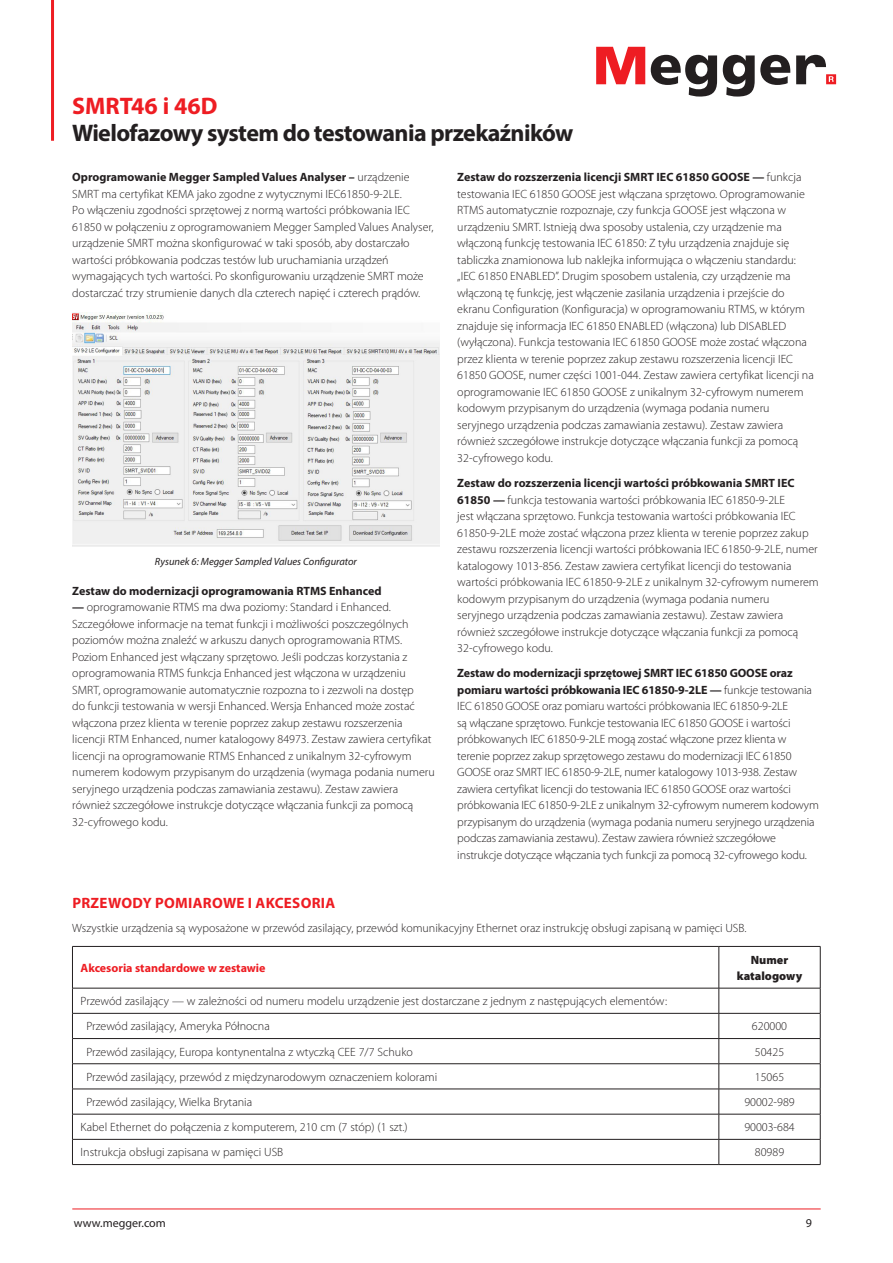
<style>
.page{position:relative;width:893px;height:1263px;background:#fff}
.page>*{position:absolute;margin:0;border:0;box-sizing:border-box;transform-origin:0 0}
.t1{font:700 24px "Myriad Pro";letter-spacing:-.025em;color:#231f20}
.t2{font:700 24px "Myriad Pro";color:#ee1d23}
.Body_Header{font:700 15px "Myriad Pro";letter-spacing:.02em;color:#ee1d23}
.Body_Content{font:300 12px/16.5px "Myriad Pro";color:#231f20}
.Accesories_Table_Body{font:300 12px "Myriad Pro";color:#231f20}
.Body_Content-2{font:700 12px "Myriad Pro";color:#231f20}
.Red_Subhead{font:700 12px "Myriad Pro";color:#ee1d23}
.t3{font:12px "Myriad Pro";color:#231f20}
.t4{font:900 12px/16.5px "Myriad Pro";color:#231f20;text-align:center}
.t5{font:italic 10.5px "Myriad Pro";color:#231f20}
.s1{font-weight:700}
</style>
<div class="page">
<hr style="left:51px;top:0;width:3px;height:141px;background:#ee1d23">
<svg style="left:596px;top:47px;width:49px;height:37px"></svg>
<svg style="left:651px;top:55px;width:66px;height:42px"></svg>
<svg style="left:723px;top:55px;width:67px;height:42px"></svg>
<svg style="left:796px;top:55px;width:40px;height:29px"></svg>
<hr style="left:72px;top:1209px;width:749px;height:1px;background:#ee1d23">
<img style="left:72px;top:313px;width:367px;height:234px">
<svg style="left:73px;top:947px;width:747px;height:217px"></svg>
<hr style="left:72px;top:946px;width:647px;height:1px;background:#231f20">
<hr style="left:72px;top:947px;width:1px;height:41px;background:#231f20">
<hr style="left:719px;top:946px;width:101px;height:1px;background:#231f20">
<hr style="left:719px;top:947px;width:1px;height:41px;background:#231f20">
<hr style="left:820px;top:947px;width:1px;height:41px;background:#231f20">
<hr style="left:72px;top:988px;width:647px;height:1px;background:#231f20">
<hr style="left:719px;top:988px;width:101px;height:1px;background:#231f20">
<hr style="left:72px;top:1013px;width:647px;height:1px;background:#231f20">
<hr style="left:719px;top:1013px;width:101px;height:1px;background:#231f20">
<hr style="left:72px;top:1038px;width:647px;height:1px;background:#231f20">
<hr style="left:719px;top:1038px;width:101px;height:1px;background:#231f20">
<hr style="left:72px;top:1063px;width:647px;height:1px;background:#231f20">
<hr style="left:719px;top:1063px;width:101px;height:1px;background:#231f20">
<hr style="left:72px;top:1089px;width:647px;height:1px;background:#231f20">
<hr style="left:719px;top:1089px;width:101px;height:1px;background:#231f20">
<hr style="left:72px;top:1114px;width:647px;height:1px;background:#231f20">
<hr style="left:719px;top:1114px;width:101px;height:1px;background:#231f20">
<hr style="left:72px;top:1139px;width:647px;height:1px;background:#231f20">
<svg style="left:72px;top:988px;width:1px;height:176px"></svg>
<hr style="left:719px;top:1139px;width:101px;height:1px;background:#231f20">
<svg style="left:719px;top:988px;width:1px;height:176px"></svg>
<svg style="left:820px;top:988px;width:1px;height:176px"></svg>
<hr style="left:72px;top:1164px;width:647px;height:1px;background:#231f20">
<hr style="left:719px;top:1164px;width:101px;height:1px;background:#231f20">
<h1 class="t2" style="left:72px;top:90px;width:147px">SMRT46 i 46D</h1>
<h1 class="t1" style="left:72px;top:117px;width:503px">Wielofazowy system do testowania przekaźników</h1>
<p class="Body_Content" style="left:72px;top:169px;width:363px"><span class="s1">Oprogramowanie Megger Sampled Values Analyser –</span> urządzenie SMRT ma certyfikat KEMA jako zgodne z wytycznymi IEC61850-9-2LE.<br>Po włączeniu zgodności sprzętowej z normą wartości próbkowania IEC 61850 w połączeniu z oprogramowaniem Megger Sampled Values Analyser, urządzenie SMRT można skonfigurować w taki sposób, aby dostarczało wartości próbkowania podczas testów lub uruchamiania urządzeń wymagających tych wartości. Po skonfigurowaniu urządzenie SMRT może dostarczać trzy strumienie danych dla czterech napięć i czterech prądów.</p>
<p class="t5" style="left:155px;top:555px;width:204px">Rysunek 6: Megger Sampled Values Configurator</p>
<p class="Body_Content-2" style="left:72px;top:583px;width:311px">Zestaw do modernizacji oprogramowania RTMS Enhanced</p>
<p class="Body_Content" style="left:72px;top:599px;width:364px"><span class="s1">—</span> oprogramowanie RTMS ma dwa poziomy: Standard i Enhanced.<br>Szczegółowe informacje na temat funkcji i możliwości poszczególnych poziomów można znaleźć w arkuszu danych oprogramowania RTMS.<br>Poziom Enhanced jest włączany sprzętowo. Jeśli podczas korzystania z oprogramowania RTMS funkcja Enhanced jest włączona w urządzeniu SMRT, oprogramowanie automatycznie rozpozna to i zezwoli na dostęp<br>do funkcji testowania w wersji Enhanced. Wersja Enhanced może zostać włączona przez klienta w terenie poprzez zakup zestawu rozszerzenia licencji RTM Enhanced, numer katalogowy 84973. Zestaw zawiera certyfikat licencji na oprogramowanie RTMS Enhanced z unikalnym 32-cyfrowym numerem kodowym przypisanym do urządzenia (wymaga podania numeru seryjnego urządzenia podczas zamawiania zestawu). Zestaw zawiera również szczegółowe instrukcje dotyczące włączania funkcji za pomocą 32-cyfrowego kodu.</p>
<p class="Body_Content" style="left:457px;top:169px;width:358px"><span class="s1">Zestaw do rozszerzenia licencji SMRT IEC 61850 GOOSE —</span> funkcja testowania IEC 61850 GOOSE jest włączana sprzętowo. Oprogramowanie RTMS automatycznie rozpoznaje, czy funkcja GOOSE jest włączona w urządzeniu SMRT. Istnieją dwa sposoby ustalenia, czy urządzenie ma włączoną funkcję testowania IEC 61850: Z tyłu urządzenia znajduje się tabliczka znamionowa lub naklejka informująca o włączeniu standardu: „IEC 61850 ENABLED”. Drugim sposobem ustalenia, czy urządzenie ma włączoną tę funkcję, jest włączenie zasilania urządzenia i przejście do ekranu Configuration (Konfiguracja) w oprogramowaniu RTMS, w którym znajduje się informacja IEC 61850 ENABLED (włączona) lub DISABLED (wyłączona). Funkcja testowania IEC 61850 GOOSE może zostać włączona przez klienta w terenie poprzez zakup zestawu rozszerzenia licencji IEC 61850 GOOSE, numer części 1001-044. Zestaw zawiera certyfikat licencji na oprogramowanie IEC 61850 GOOSE z unikalnym 32-cyfrowym numerem kodowym przypisanym do urządzenia (wymaga podania numeru seryjnego urządzenia podczas zamawiania zestawu). Zestaw zawiera również szczegółowe instrukcje dotyczące włączania funkcji za pomocą 32-cyfrowego kodu.</p>
<p class="Body_Content" style="left:457px;top:475px;width:363px"><span class="s1">Zestaw do rozszerzenia licencji wartości próbkowania SMRT IEC 61850 —</span> funkcja testowania wartości próbkowania IEC 61850-9-2LE<br>jest włączana sprzętowo. Funkcja testowania wartości próbkowania IEC 61850-9-2LE może zostać włączona przez klienta w terenie poprzez zakup zestawu rozszerzenia licencji wartości próbkowania IEC 61850-9-2LE, numer katalogowy 1013-856. Zestaw zawiera certyfikat licencji do testowania wartości próbkowania IEC 61850-9-2LE z unikalnym 32-cyfrowym numerem kodowym przypisanym do urządzenia (wymaga podania numeru seryjnego urządzenia podczas zamawiania zestawu). Zestaw zawiera również szczegółowe instrukcje dotyczące włączania funkcji za pomocą 32-cyfrowego kodu.</p>
<p class="Body_Content" style="left:457px;top:665px;width:363px"><span class="s1">Zestaw do modernizacji sprzętowej SMRT IEC 61850 GOOSE oraz pomiaru wartości próbkowania IEC 61850-9-2LE —</span> funkcje testowania IEC 61850 GOOSE oraz pomiaru wartości próbkowania IEC 61850-9-2LE<br>są włączane sprzętowo. Funkcje testowania IEC 61850 GOOSE i wartości próbkowanych IEC 61850-9-2LE mogą zostać włączone przez klienta w terenie poprzez zakup sprzętowego zestawu do modernizacji IEC 61850<br>GOOSE oraz SMRT IEC 61850-9-2LE, numer katalogowy 1013-938. Zestaw zawiera certyfikat licencji do testowania IEC 61850 GOOSE oraz wartości próbkowania IEC 61850-9-2LE z unikalnym 32-cyfrowym numerem kodowym przypisanym do urządzenia (wymaga podania numeru seryjnego urządzenia podczas zamawiania zestawu). Zestaw zawiera również szczegółowe instrukcje dotyczące włączania tych funkcji za pomocą 32-cyfrowego kodu.</p>
<p class="Body_Header" style="left:72px;top:894px;width:264px">PRZEWODY POMIAROWE I AKCESORIA</p>
<p class="Body_Content" style="left:72px;top:920px;width:676px">Wszystkie urządzenia są wyposażone w przewód zasilający, przewód komunikacyjny Ethernet oraz instrukcję obsługi zapisaną w pamięci USB.</p>
<p class="Red_Subhead" style="left:81px;top:960px;width:187px">Akcesoria standardowe w zestawie</p>
<p class="t4" style="left:737px;top:951px;width:67px">Numer katalogowy</p>
<p class="Accesories_Table_Body" style="left:81px;top:995px;width:588px">Przewód zasilający — w zależności od numeru modelu urządzenie jest dostarczane z jednym z następujących elementów:</p>
<p class="Accesories_Table_Body" style="left:86px;top:1020px;width:185px">Przewód zasilający, Ameryka Północna</p>
<p class="Accesories_Table_Body" style="left:752px;top:1020px;width:37px">620000</p>
<p class="Accesories_Table_Body" style="left:86px;top:1045px;width:328px">Przewód zasilający, Europa kontynentalna z wtyczką CEE 7/7 Schuko</p>
<p class="Accesories_Table_Body" style="left:755px;top:1045px;width:31px">50425</p>
<p class="Accesories_Table_Body" style="left:86px;top:1070px;width:352px">Przewód zasilający, przewód z międzynarodowym oznaczeniem kolorami</p>
<p class="Accesories_Table_Body" style="left:755px;top:1070px;width:31px">15065</p>
<p class="Accesories_Table_Body" style="left:86px;top:1095px;width:167px">Przewód zasilający, Wielka Brytania</p>
<p class="Accesories_Table_Body" style="left:744px;top:1095px;width:52px">90002-989</p>
<p class="Accesories_Table_Body" style="left:81px;top:1121px;width:329px">Kabel Ethernet do połączenia z komputerem, 210 cm (7 stóp) (1 szt.)</p>
<p class="Accesories_Table_Body" style="left:744px;top:1121px;width:52px">90003-684</p>
<p class="Accesories_Table_Body" style="left:81px;top:1146px;width:204px">Instrukcja obsługi zapisana w pamięci USB</p>
<p class="Accesories_Table_Body" style="left:755px;top:1146px;width:31px">80989</p>
<p class="t3" style="left:74px;top:1215px;width:93px">www.megger.com</p>
<p class="t3" style="left:806px;top:1215px;width:8px">9</p>
</div>
